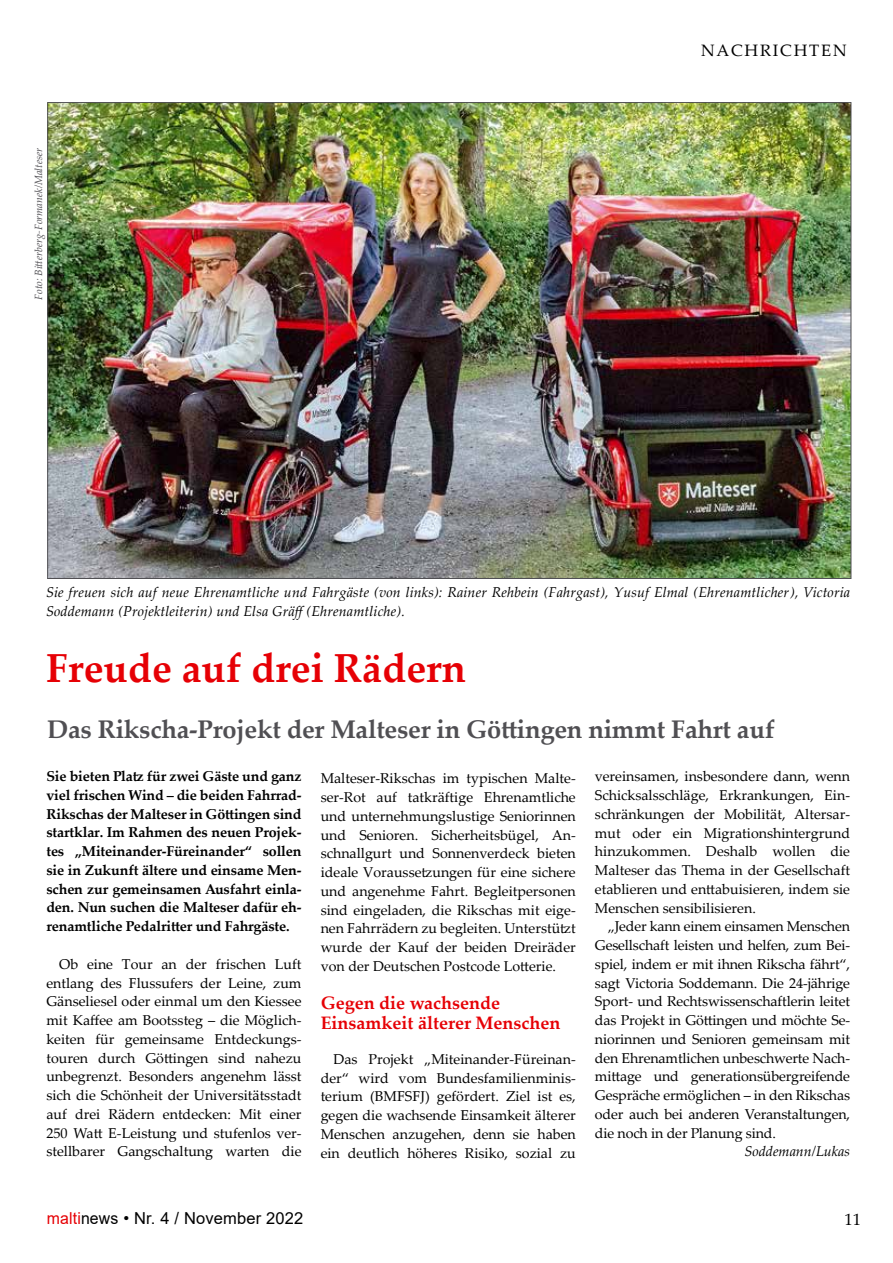
<style>
.page{position:relative;width:893px;height:1263px;background:#fff}
.page>*{position:absolute;margin:0;border:0;box-sizing:border-box;transform-origin:0 0}
.t1{font:700 40.5px "Palatino Linotype";color:#e60005}
.t2{font:700 25.5px "Palatino Linotype";letter-spacing:-.01em;color:#504f53}
.t3{font:700 18px/20.2px "Palatino Linotype";color:#e60005}
.t4{font:16.5px "Arial";letter-spacing:.01em;color:#000;scale:.96 1}
.t5{font:16.5px "Palatino Linotype";letter-spacing:.11em;color:#000}
.t6{font:14.25px/18.8px "Palatino Linotype";color:#000;text-align:justify}
.t7{font:700 14.25px/18.8px "Palatino Linotype";letter-spacing:-.01em;color:#000;text-align:justify}
.t8{font:italic 14.25px/18.8px "Palatino Linotype";letter-spacing:.01em;color:#000}
.t9{font:italic 10.5px "Palatino Linotype";color:#504f53}
.s1{color:#e60005}
</style>
<div class="page">
<img style="left:49px;top:104px;width:800px;height:473px">
<p class="t9" style="left:31px;top:300px;width:153px;rotate:-90deg">Foto: Bitterberg-Formanek/Malteser</p>
<p class="t5" style="left:701px;top:38px;width:147px">nachrichten</p>
<p class="t8" style="left:46px;top:582px;width:806px">Sie freuen sich auf neue Ehrenamtliche und Fahrgäste (von links): Rainer Rehbein (Fahrgast), Yusuf Elmal (Ehrenamtlicher), Victoria<br>Soddemann (Projektleiterin) und Elsa Gräff (Ehrenamtliche).</p>
<h1 class="t1" style="left:46px;top:640px;width:421px">Freude auf drei Rädern</h1>
<h2 class="t2" style="left:47px;top:712px;width:729px">Das Rikscha-Projekt der Malteser in Göttingen nimmt Fahrt auf</h2>
<p class="t7" style="left:46px;top:766px;width:257px">Sie bieten Platz für zwei Gäste und ganz viel frischen Wind – die beiden Fahrrad-Rikschas der Malteser in Göttingen sind startklar. Im Rahmen des neuen Projek&shy;tes „Miteinander-Füreinander“ sollen sie in Zukunft ältere und einsame Men&shy;schen zur gemeinsamen Ausfahrt einla&shy;den. Nun suchen die Malteser dafür eh&shy;renamtliche Pedalritter und Fahrgäste.</p>
<p class="t6" style="left:46px;top:954px;width:257px;text-indent:13px">Ob eine Tour an der frischen Luft entlang des Flussufers der Leine, zum Gänseliesel oder einmal um den Kiessee mit Kaffee am Bootssteg – die Möglich&shy;keiten für gemeinsame Entdeckungs&shy;touren durch Göttingen sind nahezu unbegrenzt. Besonders angenehm lässt sich die Schönheit der Universitätsstadt auf drei Rädern entdecken: Mit einer 250 Watt E-Leistung und stufenlos ver&shy;stellbarer Gangschaltung warten die</p>
<p class="t6" style="left:595px;top:766px;width:257px">vereinsamen, insbesondere dann, wenn Schicksalsschläge, Erkrankungen, Ein&shy;schränkungen der Mobilität, Altersar&shy;mut oder ein Migrationshintergrund hinzukommen. Deshalb wollen die Malteser das Thema in der Gesellschaft etablieren und enttabuisieren, indem sie Menschen sensibilisieren.</p>
<p class="t6" style="left:595px;top:916px;width:257px;text-indent:13px">„Jeder kann einem einsamen Menschen Gesellschaft leisten und helfen, zum Bei&shy;spiel, indem er mit ihnen Rikscha fährt“, sagt Victoria Soddemann. Die 24-jährige Sport- und Rechtswissenschaftlerin leitet das Projekt in Göttingen und möchte Se&shy;niorinnen und Senioren gemeinsam mit den Ehrenamtlichen unbeschwerte Nach&shy;mittage und generationsübergreifende Gespräche ermöglichen – in den Rikschas oder auch bei anderen Veranstaltungen, die noch in der Planung sind.</p>
<p class="t8" style="left:744px;top:1141px;width:107px">Soddemann/Lukas</p>
<p class="t6" style="left:321px;top:769px;width:257px">Malteser-Rikschas im typischen Malte&shy;ser-Rot auf tatkräftige Ehrenamtliche und unternehmungslustige Seniorinnen und Senioren. Sicherheitsbügel, An&shy;schnallgurt und Sonnenverdeck bieten ideale Voraussetzungen für eine sichere und angenehme Fahrt. Begleitpersonen sind eingeladen, die Rikschas mit eige&shy;nen Fahrrädern zu begleiten. Unterstützt wurde der Kauf der beiden Dreiräder von der Deutschen Postcode Lotterie.</p>
<p class="t3" style="left:321px;top:992px;width:241px">Gegen die wachsende<br>Einsamkeit älterer Menschen</p>
<p class="t6" style="left:321px;top:1049px;width:257px;text-indent:13px">Das Projekt „Miteinander-Füreinan&shy;der“ wird vom Bundesfamilienminis&shy;terium (BMFSFJ) gefördert. Ziel ist es, gegen die wachsende Einsamkeit älterer Menschen anzugehen, denn sie haben ein deutlich höheres Risiko, sozial zu</p>
<p class="t4" style="left:47px;top:1207px;width:269px"><span class="s1">malti</span>news • Nr. 4 / November 2022</p>
<p class="t5" style="left:844px;top:1207px;width:18px">11</p>
</div>
